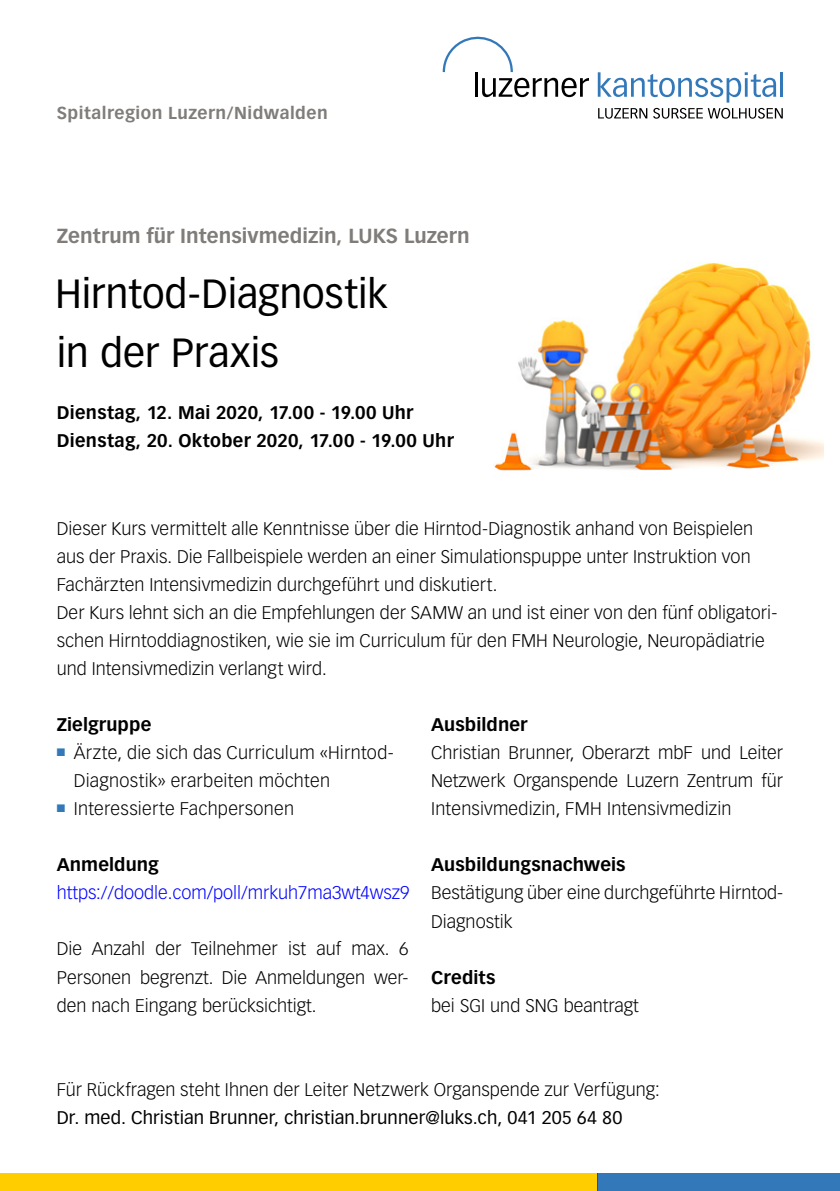
<style>
.page{position:relative;width:840px;height:1191px;background:#fff}
.page>*{position:absolute;margin:0;border:0;box-sizing:border-box;transform-origin:0 0}
.t1{font:40px/59.4px "Vectora LT Std";color:#000}
.t2{font:700 20px "Vectora LT Std";color:#7f7c7a}
.t3{font:300 18px/28px "Vectora LT Std";letter-spacing:.005em;color:#000}
.t4{font:700 18px/28px "Vectora LT Std";letter-spacing:.01em;color:#000}
.t5{font:18px "Vectora LT Std";letter-spacing:.005em;color:#000}
.t6{font:300 18px "Vectora LT Std";color:#00f}
.t7{font:700 17px "Vectora LT Std";letter-spacing:.03em;color:#7f7c7a}
</style>
<div class="page">
<img style="left:494px;top:262px;width:329px;height:209px">
<svg style="left:442px;top:37px;width:70px;height:35px"></svg>
<hr style="left:474px;top:72px;width:3px;height:25px;background:#000">
<svg style="left:482px;top:78px;width:106px;height:19px"></svg>
<svg style="left:597px;top:72px;width:185px;height:47px"></svg>
<div style="left:0;top:1174px;width:596px;height:17px;background:#ffcd00"></div>
<div style="left:596px;top:1174px;width:243px;height:17px;background:#3379ba"></div>
<p class="t7" style="left:57px;top:103px;width:272px">Spitalregion Luzern/Nidwalden</p>
<p class="t2" style="left:57px;top:223px;width:414px">Zentrum für Intensivmedizin, LUKS Luzern</p>
<h1 class="t1" style="left:56px;top:264px;width:333px">Hirntod-Diagnostik in der Praxis</h1>
<p class="t4" style="left:57px;top:399px;width:398px">Dienstag, 12. Mai 2020, 17.00 - 19.00 Uhr<br>Dienstag, 20. Oktober 2020, 17.00 - 19.00 Uhr</p>
<p class="t3" style="left:57px;top:515px;width:721px">Dieser Kurs vermittelt alle Kenntnisse über die Hirntod-Diagnostik anhand von Beispielen aus der Praxis. Die Fallbeispiele werden an einer Simulationspuppe unter Instruktion von Fachärzten Intensivmedizin durchgeführt und diskutiert.<br>Der Kurs lehnt sich an die Empfehlungen der SAMW an und ist einer von den fünf obligatori&shy;schen Hirntoddiagnostiken, wie sie im Curriculum für den FMH Neurologie, Neuropädiatrie und Intensivmedizin verlangt wird.</p>
<p class="t4" style="left:57px;top:711px;width:96px">Zielgruppe</p>
<p class="t3" style="left:74px;top:739px;width:321px;text-indent:-17px"><sup>■</sup> Ärzte, die sich das Curriculum «Hirntod-<br>Diagnostik» erarbeiten möchten</p>
<p class="t3" style="left:57px;top:795px;width:239px"><sup>■</sup> Interessierte Fachpersonen</p>
<p class="t4" style="left:57px;top:851px;width:104px">Anmeldung</p>
<p class="t6" style="left:57px;top:882px;width:354px">https://doodle.com/poll/mrkuh7ma3wt4wsz9</p>
<p class="t3" style="left:57px;top:935px;width:353px;text-align:justify">Die Anzahl der Teilnehmer ist auf max. 6<br>Personen begrenzt. Die Anmeldungen wer&shy;den nach Eingang berücksichtigt.</p>
<p class="t4" style="left:431px;top:711px;width:98px">Ausbildner</p>
<p class="t3" style="left:431px;top:739px;width:353px;text-align:justify">Christian Brunner, Oberarzt mbF und Leiter Netzwerk Organspende Luzern Zentrum für Intensivmedizin, FMH Intensivmedizin</p>
<p class="t4" style="left:431px;top:851px;width:196px">Ausbildungsnachweis</p>
<p class="t3" style="left:431px;top:879px;width:353px">Bestätigung über eine durchgeführte Hirntod-<br>Diagnostik</p>
<p class="t4" style="left:431px;top:963px;width:66px">Credits</p>
<p class="t3" style="left:431px;top:991px;width:209px">bei SGI und SNG beantragt</p>
<p class="t3" style="left:57px;top:1075px;width:604px">Für Rückfragen steht Ihnen der Leiter Netzwerk Organspende zur Verfügung:</p>
<p class="t5" style="left:57px;top:1106px;width:567px">Dr. med. Christian Brunner, christian.brunner@luks.ch, 041 205 64 80</p>
</div>
